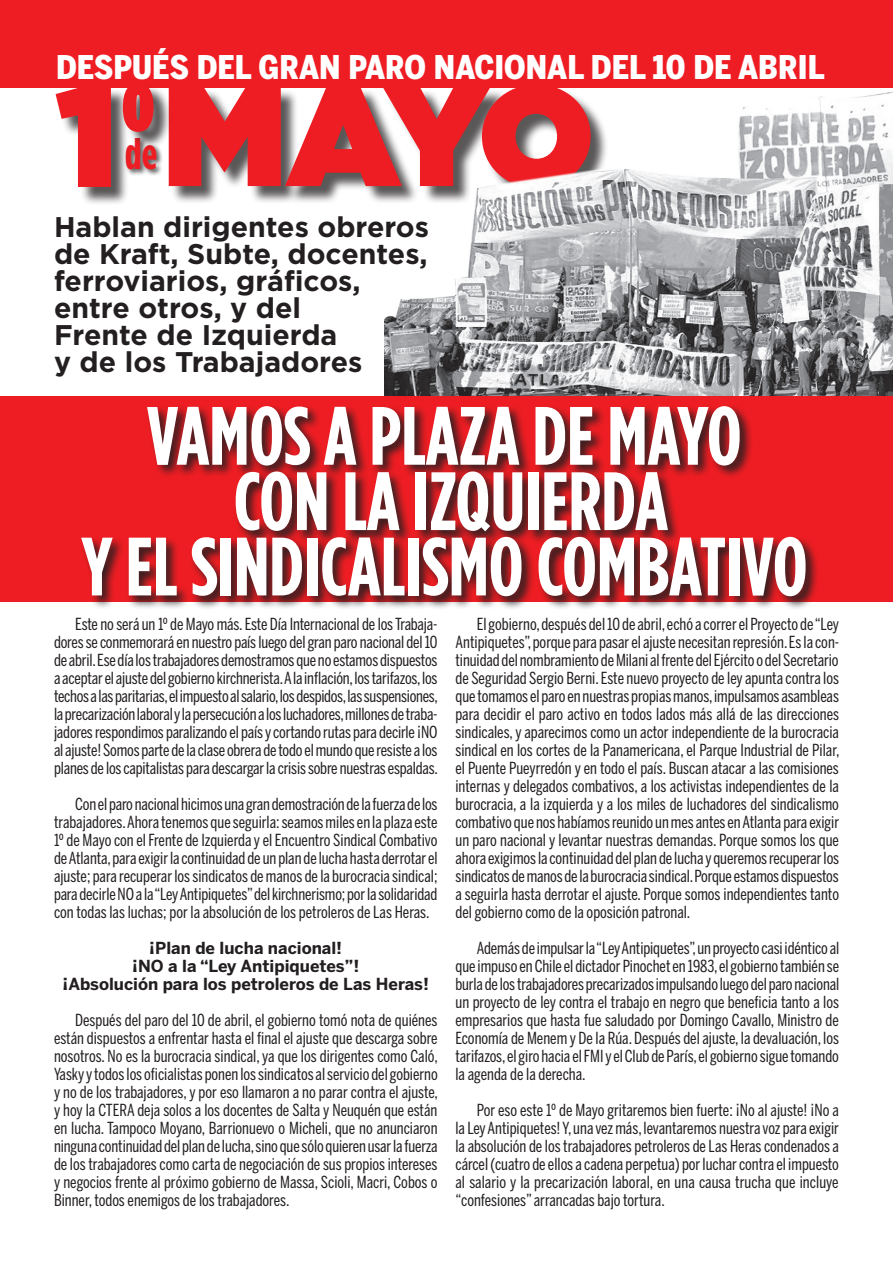
<style>
.page{position:relative;width:893px;height:1263px;background:#fff}
.page>*{position:absolute;margin:0;border:0;box-sizing:border-box;transform-origin:0 0}
.t1{font:900 142.2px "Gotham";color:#ee1d23}
.t2{font:900 123.9px "Benton Sans Extra Comp";color:#ee1d23}
.t3{font:700 82.5px/65.4px "Gotham Condensed";color:#fff;text-align:center}
.t4{font:700 43.95px "Gotham Condensed";color:#ee1d23}
.t5{font:900 32.4px "Benton Sans Cond";color:#fff}
.t6{font:700 28.5px/27px "Gotham";color:#231f20}
.t7{font:16.5px/18px "Benton Sans Comp";color:#231f20;text-align:justify}
.t8{font:700 16.5px/18px "Benton Sans";color:#231f20;text-align:center}
.s1{font-size:143.4px}
</style>
<div class="page">
<div style="left:171px;top:87px;width:438px;height:120px;background:#231f20;opacity:.75"></div>
<img style="left:385px;top:87px;width:508px;height:309px">
<div style="left:0;top:0;width:893px;height:87px;background:#ee1d23"></div>
<div style="left:0;top:396px;width:893px;height:206px;background:#ee1d23"></div>
<div style="left:125px;top:137px;width:39px;height:40px;background:#231f20;opacity:.75"></div>
<div style="left:58px;top:89px;width:71px;height:117px;background:#231f20;opacity:.75"></div>
<div style="left:80px;top:403px;width:740px;height:208px;background:#231f20;opacity:.91"></div>
<div style="left:126px;top:85px;width:46px;height:65px;background:#231f20;opacity:.75"></div>
<h3 class="t5" style="left:56px;top:48px;width:770px">DESPUÉS DEL GRAN PARO NACIONAL DEL 10 DE ABRIL</h3>
<h2 class="t2" style="left:120px;top:58px;width:38px">º</h2>
<h1 class="t1" style="left:57px;top:34px;width:539px"><span class="s1">1</span> Mayo</h1>
<h3 class="t4" style="left:125px;top:128px;width:34px">DE</h3>
<h3 class="t6" style="left:54px;top:213px;width:377px">Hablan dirigentes obreros de Kraft, Subte, docentes, ferroviarios, gráficos, entre otros, y del<br>Frente de Izquierda<br>y de los Trabajadores</h3>
<h3 class="t3" style="left:81px;top:403px;width:728px">VAMOS A PLAZA DE MAYO<br>CON LA IZQUIERDA<br>Y EL SINDICALISMO COMBATIVO</h3>
<p class="t7" style="left:54px;top:615px;width:386px;text-indent:21px">Este no será un 1º de Mayo más. Este Día Internacional de los Trabaja&shy;dores se conmemorará en nuestro país luego del gran paro nacional del 10 de abril. Ese día los trabajadores demostramos que no estamos dispuestos a aceptar el ajuste del gobierno kirchnerista. A la inflación, los tarifazos, los techos a las paritarias, el impuesto al salario, los despidos, las suspensiones, la precarización laboral y la persecución a los luchadores, millones de traba&shy;jadores respondimos paralizando el país y cortando rutas para decirle ¡NO al ajuste! Somos parte de la clase obrera de todo el mundo que resiste a los planes de los capitalistas para descargar la crisis sobre nuestras espaldas.</p>
<p class="t7" style="left:54px;top:795px;width:385px;text-indent:21px">Con el paro nacional hicimos una gran demostración de la fuerza de los trabajadores. Ahora tenemos que seguirla: seamos miles en la plaza este 1º de Mayo con el Frente de Izquierda y el Encuentro Sindical Combativo de Atlanta, para exigir la continuidad de un plan de lucha hasta derrotar el ajuste; para recuperar los sindicatos de manos de la burocracia sindical; para decirle NO a la “Ley Antipiquetes” del kirchnerismo; por la solidaridad con todas las luchas; por la absolución de los petroleros de Las Heras.</p>
<p class="t8" style="left:63px;top:939px;width:368px">¡Plan de lucha nacional!<br>¡NO a la “Ley Antipiquetes”!<br>¡Absolución para los petroleros de Las Heras!</p>
<p class="t7" style="left:54px;top:1011px;width:385px;text-indent:21px">Después del paro del 10 de abril, el gobierno tomó nota de quiénes están dispuestos a enfrentar hasta el final el ajuste que descarga sobre nosotros. No es la burocracia sindical, ya que los dirigentes como Caló, Yasky y todos los oficialistas ponen los sindicatos al servicio del gobierno y no de los trabajadores, y por eso llamaron a no parar contra el ajuste, y hoy la CTERA deja solos a los docentes de Salta y Neuquén que están en lucha. Tampoco Moyano, Barrionuevo o Micheli, que no anunciaron ninguna continuidad del plan de lucha, sino que sólo quieren usar la fuerza de los trabajadores como carta de negociación de sus propios intereses y negocios frente al próximo gobierno de Massa, Scioli, Macri, Cobos o Binner, todos enemigos de los trabajadores.</p>
<p class="t7" style="left:455px;top:615px;width:385px;text-indent:21px">El gobierno, después del 10 de abril, echó a correr el Proyecto de “Ley Antipiquetes”, porque para pasar el ajuste necesitan represión. Es la con&shy;tinuidad del nombramiento de Milani al frente del Ejército o del Secretario de Seguridad Sergio Berni. Este nuevo proyecto de ley apunta contra los que tomamos el paro en nuestras propias manos, impulsamos asambleas para decidir el paro activo en todos lados más allá de las direcciones sindicales, y aparecimos como un actor independiente de la burocracia sindical en los cortes de la Panamericana, el Parque Industrial de Pilar, el Puente Pueyrredón y en todo el país. Buscan atacar a las comisiones internas y delegados combativos, a los activistas independientes de la burocracia, a la izquierda y a los miles de luchadores del sindicalismo combativo que nos habíamos reunido un mes antes en Atlanta para exigir un paro nacional y levantar nuestras demandas. Porque somos los que ahora exigimos la continuidad del plan de lucha y queremos recuperar los sindicatos de manos de la burocracia sindical. Porque estamos dispuestos a seguirla hasta derrotar el ajuste. Porque somos independientes tanto del gobierno como de la oposición patronal.</p>
<p class="t7" style="left:455px;top:939px;width:385px;text-indent:21px">Además de impulsar la “Ley Antipiquetes”, un proyecto casi idéntico al que impuso en Chile el dictador Pinochet en 1983, el gobierno también se burla de los trabajadores precarizados impulsando luego del paro nacional un proyecto de ley contra el trabajo en negro que beneficia tanto a los empresarios que hasta fue saludado por Domingo Cavallo, Ministro de Economía de Menem y De la Rúa. Después del ajuste, la devaluación, los tarifazos, el giro hacia el FMI y el Club de París, el gobierno sigue tomando la agenda de la derecha.</p>
<p class="t7" style="left:455px;top:1101px;width:385px;text-indent:21px">Por eso este 1º de Mayo gritaremos bien fuerte: ¡No al ajuste! ¡No a la Ley Antipiquetes! Y, una vez más, levantaremos nuestra voz para exigir la absolución de los trabajadores petroleros de Las Heras condenados a cárcel (cuatro de ellos a cadena perpetua) por luchar contra el impuesto al salario y la precarización laboral, en una causa trucha que incluye “confesiones” arrancadas bajo tortura.</p>
</div>
